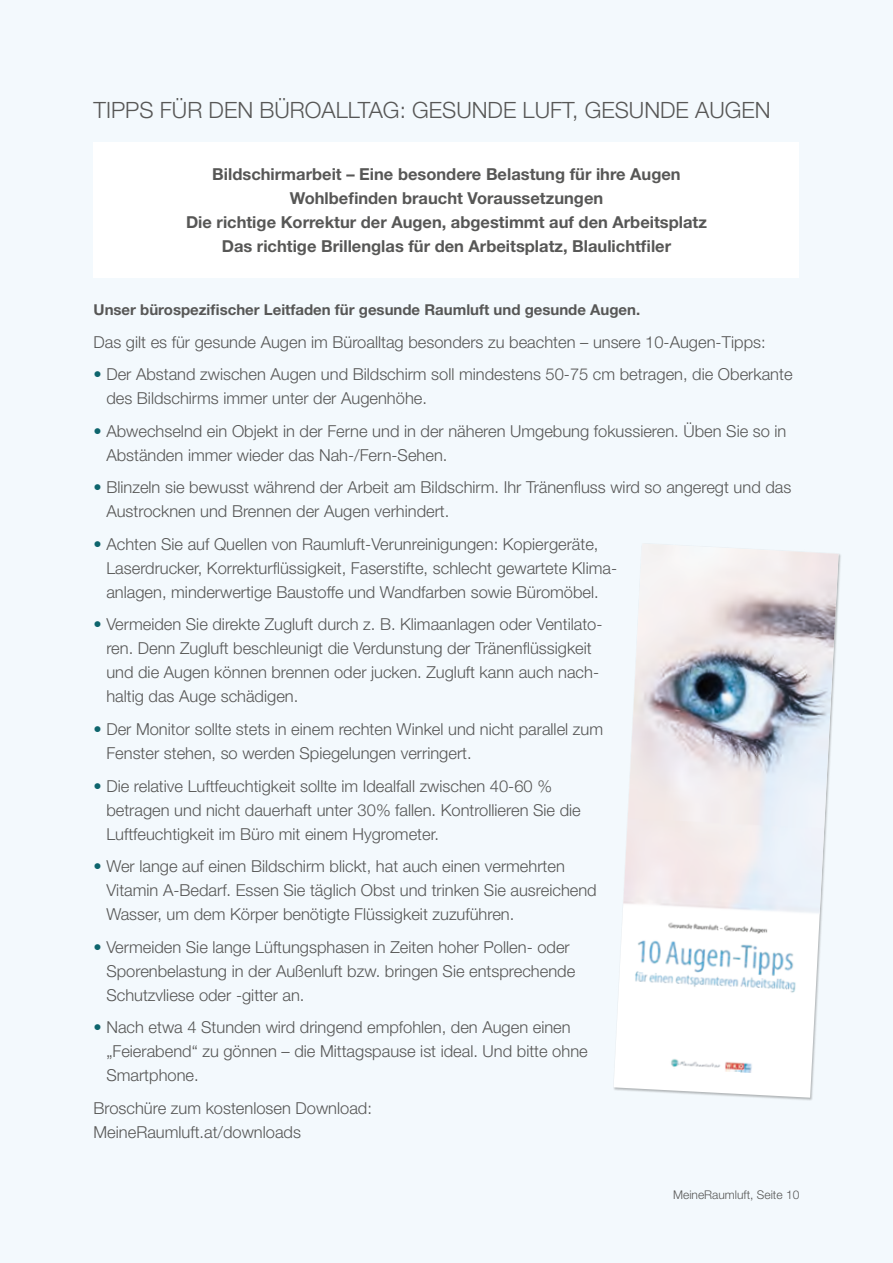
<style>
.page{position:relative;width:893px;height:1263px;background:#f3f9fd}
.page>*{position:absolute;margin:0;border:0;box-sizing:border-box;transform-origin:0 0}
.t1{font:300 22.5px "Helvetica Neue LT Std";color:#575756}
.t2{font:300 16.5px/24px "Helvetica Neue LT Std";color:#575756}
.t3{font:700 16.5px/24px "Helvetica Neue LT Std";color:#575756;text-align:center}
.t4{font:700 15px "Helvetica Neue LT Std";color:#575756}
.t5{font:300 12px "Helvetica Neue LT Std";color:#575756}
.s1{font-weight:700;color:#0e656d}
</style>
<div class="page">
<div style="left:94px;top:142px;width:705px;height:136px;background:#fff"></div>
<svg style="left:614px;top:554px;width:225px;height:544px;fill:#fff"></svg>
<img style="left:615px;top:544px;width:223px;height:532px">
<h1 class="t1" style="left:94px;top:96px;width:679px">TIPPS FÜR DEN BÜROALLTAG: GESUNDE LUFT, GESUNDE AUGEN</h1>
<p class="t3" style="left:186px;top:162px;width:522px">Bildschirmarbeit – Eine besondere Belastung für ihre Augen Wohlbefinden braucht Voraussetzungen<br>Die richtige Korrektur der Augen, abgestimmt auf den Arbeitsplatz Das richtige Brillenglas für den Arbeitsplatz, Blaulichtfiler</p>
<p class="t4" style="left:94px;top:301px;width:548px">Unser bürospezifischer Leitfaden für gesunde Raumluft und gesunde Augen.</p>
<p class="t2" style="left:94px;top:330px;width:674px">Das gilt es für gesunde Augen im Büroalltag besonders zu beachten – unsere 10-Augen-Tipps:</p>
<p class="t2" style="left:106px;top:362px;width:688px;text-indent:-13px"><span class="s1">•</span> Der Abstand zwischen Augen und Bildschirm soll mindestens 50-75 cm betragen, die Oberkante des Bildschirms immer unter der Augenhöhe.</p>
<p class="t2" style="left:106px;top:419px;width:682px;text-indent:-13px"><span class="s1">•</span> Abwechselnd ein Objekt in der Ferne und in der näheren Umgebung fokussieren. Üben Sie so in<br>Abständen immer wieder das Nah-/Fern-Sehen.</p>
<p class="t2" style="left:106px;top:475px;width:686px;text-indent:-13px"><span class="s1">•</span> Blinzeln sie bewusst während der Arbeit am Bildschirm. Ihr Tränenfluss wird so angeregt und das<br>Austrocknen und Brennen der Augen verhindert.</p>
<p class="t2" style="left:106px;top:532px;width:512px;text-indent:-13px"><span class="s1">•</span> Achten Sie auf Quellen von Raumluft-Verunreinigungen: Kopiergeräte,<br>Laserdrucker, Korrekturflüssigkeit, Faserstifte, schlecht gewartete Klima&shy;anlagen, minderwertige Baustoffe und Wandfarben sowie Büromöbel.</p>
<p class="t2" style="left:106px;top:612px;width:498px;text-indent:-13px"><span class="s1">•</span> Vermeiden Sie direkte Zugluft durch z. B. Klimaanlagen oder Ventilato&shy;ren. Denn Zugluft beschleunigt die Verdunstung der Tränenflüssigkeit und die Augen können brennen oder jucken. Zugluft kann auch nach&shy;haltig das Auge schädigen.</p>
<p class="t2" style="left:106px;top:717px;width:498px;text-indent:-13px"><span class="s1">•</span> Der Monitor sollte stets in einem rechten Winkel und nicht parallel zum<br>Fenster stehen, so werden Spiegelungen verringert.</p>
<p class="t2" style="left:106px;top:773px;width:476px;text-indent:-13px"><span class="s1">•</span> Die relative Luftfeuchtigkeit sollte im Idealfall zwischen 40-60 % betragen und nicht dauerhaft unter 30% fallen. Kontrollieren Sie die<br>Luftfeuchtigkeit im Büro mit einem Hygrometer.</p>
<p class="t2" style="left:106px;top:854px;width:492px;text-indent:-13px"><span class="s1">•</span> Wer lange auf einen Bildschirm blickt, hat auch einen vermehrten<br>Vitamin A-Bedarf. Essen Sie täglich Obst und trinken Sie ausreichend<br>Wasser, um dem Körper benötigte Flüssigkeit zuzuführen.</p>
<p class="t2" style="left:106px;top:934px;width:470px;text-indent:-13px"><span class="s1">•</span> Vermeiden Sie lange Lüftungsphasen in Zeiten hoher Pollen- oder<br>Sporenbelastung in der Außenluft bzw. bringen Sie entsprechende<br>Schutzvliese oder -gitter an.</p>
<p class="t2" style="left:106px;top:1015px;width:483px;text-indent:-13px"><span class="s1">•</span> Nach etwa 4 Stunden wird dringend empfohlen, den Augen einen „Feierabend“ zu gönnen – die Mittagspause ist ideal. Und bitte ohne<br>Smartphone.</p>
<p class="t2" style="left:94px;top:1095px;width:280px">Broschüre zum kostenlosen Download:<br>MeineRaumluft.at/downloads</p>
<p class="t5" style="left:673px;top:1187px;width:128px">MeineRaumluft, Seite 10</p>
</div>
